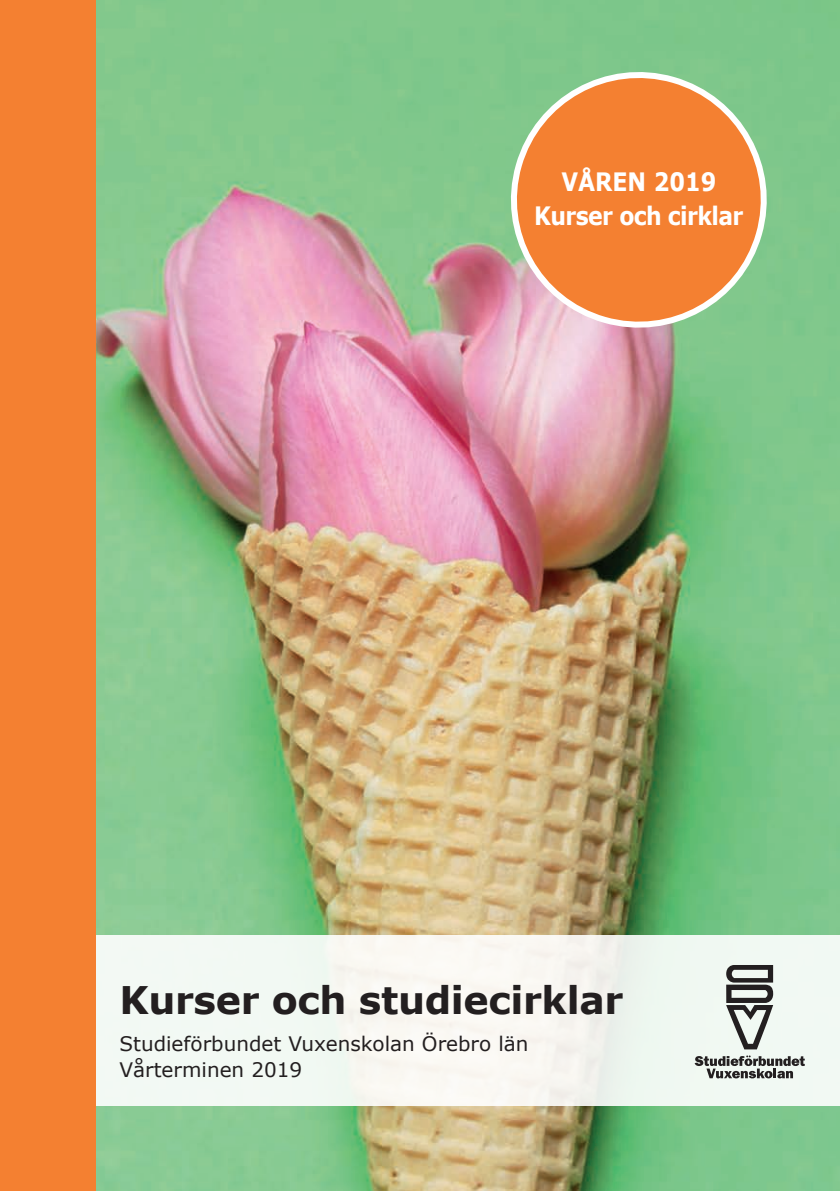
<style>
.page{position:relative;width:840px;height:1191px;background:#fff}
.page>*{position:absolute;margin:0;border:0;box-sizing:border-box;transform-origin:0 0}
.t1{font:700 38px "Verdana";letter-spacing:-.01em;color:#231f20}
.t2{font:700 25.2px/34px "Verdana";letter-spacing:-.03em;color:#fff;text-align:center;scale:.87 1}
.t3{font:20px/26px "Verdana";color:#231f20}
</style>
<div class="page">
<img style="left:95px;top:0;width:744px;height:1191px">
<div style="left:93px;top:935px;width:746px;height:171px;background:#f2f9f3"></div>
<svg style="left:726px;top:965px;width:46px;height:84px"></svg>
<svg style="left:694px;top:1055px;width:110px;height:23px"></svg>
<div style="left:0;top:0;width:95px;height:1191px;background:#f48031"></div>
<svg style="left:492px;top:53px;width:292px;height:286px;background:#cfa063"></svg>
<p class="t2" style="left:534px;top:164px;width:242px">VÅREN 2019<br>Kurser och cirklar</p>
<h1 class="t1" style="left:119px;top:973px;width:505px">Kurser och studiecirklar</h1>
<p class="t3" style="left:119px;top:1030px;width:410px">Studieförbundet Vuxenskolan Örebro län<br>Vårterminen 2019</p>
</div>
